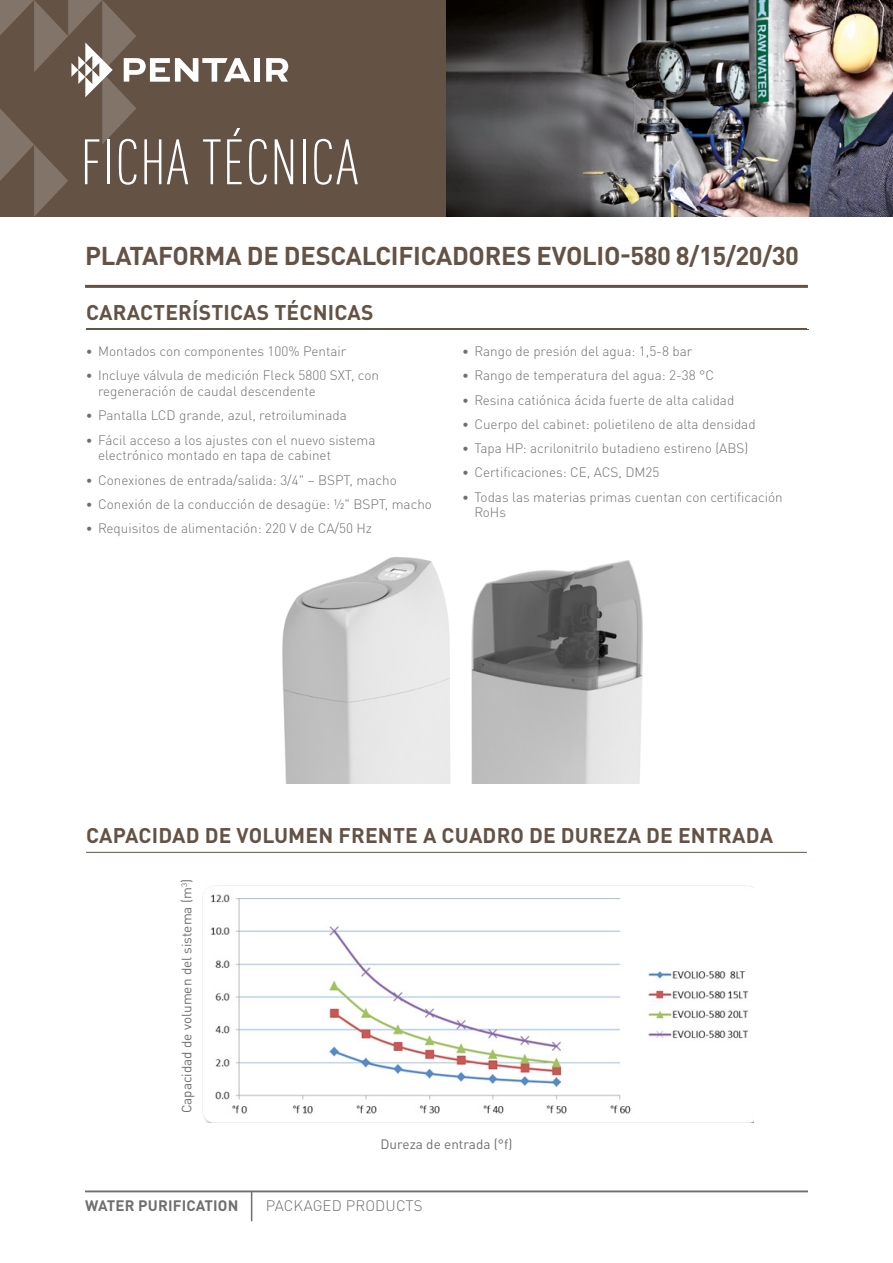
<style>
.page{position:relative;width:893px;height:1263px;background:#fff}
.page>*{position:absolute;margin:0;border:0;box-sizing:border-box;transform-origin:0 0}
.t1{font:300 condensed 63px "DIN Pro";letter-spacing:.01em;color:#fff}
.t2{font:700 25.5px "DIN Pro";letter-spacing:-.01em;color:#645345}
.t3{font:700 21px "DIN Pro";letter-spacing:.01em;color:#645345}
.t4{font:700 15px "DIN Pro";letter-spacing:.01em;color:#706f6f}
.t5{font:300 15px "DIN Pro";letter-spacing:.01em;color:#706f6f}
.t6{font:300 13.5px/15.8px "DIN Pro";color:#706f6f}
.t7{font:13.5px "DIN Pro";color:#706f6f}
.s1{font-weight:700;font-size:12.75px}
</style>
<div class="page">
<hr style="left:251px;top:1191px;width:1px;height:30px;background:#706f6f">
<hr style="left:85px;top:1191px;width:723px;height:1px;background:#706f6f">
<hr style="left:85px;top:285px;width:723px;height:3px;background:#645345">
<hr style="left:86px;top:852px;width:721px;height:1px;background:#645345">
<hr style="left:86px;top:328px;width:721px;height:1px;background:#645345">
<hr style="left:86px;top:329px;width:723px;height:1px;background:#645345">
<img style="left:202px;top:885px;width:552px;height:237px">
<div style="left:0;top:0;width:446px;height:217px;background:#645345"></div>
<img style="left:446px;top:0;width:447px;height:217px">
<img style="left:282px;top:557px;width:361px;height:226px">
<svg style="left:0;top:0;width:251px;height:217px"></svg>
<div style="left:254px;top:58px;width:6px;height:24px;background:#fff"></div>
<svg style="left:266px;top:58px;width:22px;height:24px"></svg>
<h1 class="t1" style="left:80px;top:118px;width:279px">FICHA TÉCNICA</h1>
<h2 class="t2" style="left:85px;top:235px;width:715px">PLATAFORMA DE DESCALCIFICADORES EVOLIO-580 8/15/20/30</h2>
<h3 class="t3" style="left:86px;top:295px;width:289px">CARACTERÍSTICAS TÉCNICAS</h3>
<p class="t6" style="left:86px;top:342px;width:262px"><span class="s1">•</span> Montados con componentes 100% Pentair</p>
<p class="t6" style="left:98px;top:366px;width:282px;text-indent:-12px"><span class="s1">•</span> Incluye válvula de medición Fleck 5800 SXT, con regeneración de caudal descendente</p>
<p class="t6" style="left:86px;top:406px;width:262px"><span class="s1">•</span> Pantalla LCD grande, azul, retroiluminada</p>
<p class="t6" style="left:98px;top:431px;width:279px;text-indent:-12px"><span class="s1">•</span> Fácil acceso a los ajustes con el nuevo sistema electrónico montado en tapa de cabinet</p>
<p class="t6" style="left:86px;top:471px;width:312px"><span class="s1">•</span> Conexiones de entrada/salida: 3/4" – BSPT, macho</p>
<p class="t6" style="left:86px;top:495px;width:347px"><span class="s1">•</span> Conexión de la conducción de desagüe: ½" BSPT, macho</p>
<p class="t6" style="left:86px;top:519px;width:287px"><span class="s1">•</span> Requisitos de alimentación: 220 V de CA/50 Hz</p>
<p class="t6" style="left:462px;top:342px;width:231px"><span class="s1">•</span> Rango de presión del agua: 1,5-8 bar</p>
<p class="t6" style="left:462px;top:366px;width:253px"><span class="s1">•</span> Rango de temperatura del agua: 2-38 °C</p>
<p class="t6" style="left:462px;top:391px;width:273px"><span class="s1">•</span> Resina catiónica ácida fuerte de alta calidad</p>
<p class="t6" style="left:462px;top:415px;width:295px"><span class="s1">•</span> Cuerpo del cabinet: polietileno de alta densidad</p>
<p class="t6" style="left:462px;top:439px;width:287px"><span class="s1">•</span> Tapa HP: acrilonitrilo butadieno estireno (ABS)</p>
<p class="t6" style="left:462px;top:463px;width:199px"><span class="s1">•</span> Certificaciones: CE, ACS, DM25</p>
<p class="t6" style="left:474px;top:488px;width:310px;text-indent:-12px"><span class="s1">•</span> Todas las materias primas cuentan con certificación<br>RoHs</p>
<h3 class="t3" style="left:86px;top:818px;width:688px">CAPACIDAD DE VOLUMEN FRENTE A CUADRO DE DUREZA DE ENTRADA</h3>
<p class="t7" style="left:176px;top:1113px;width:236px;rotate:-90deg">Capacidad de volumen del sistema (m<sup>3</sup>)</p>
<p class="t7" style="left:381px;top:1133px;width:133px">Dureza de entrada (°f)</p>
<p class="t4" style="left:85px;top:1193px;width:155px">WATER PURIFICATION</p>
<p class="t5" style="left:266px;top:1194px;width:158px">PACKAGED PRODUCTS</p>
</div>
